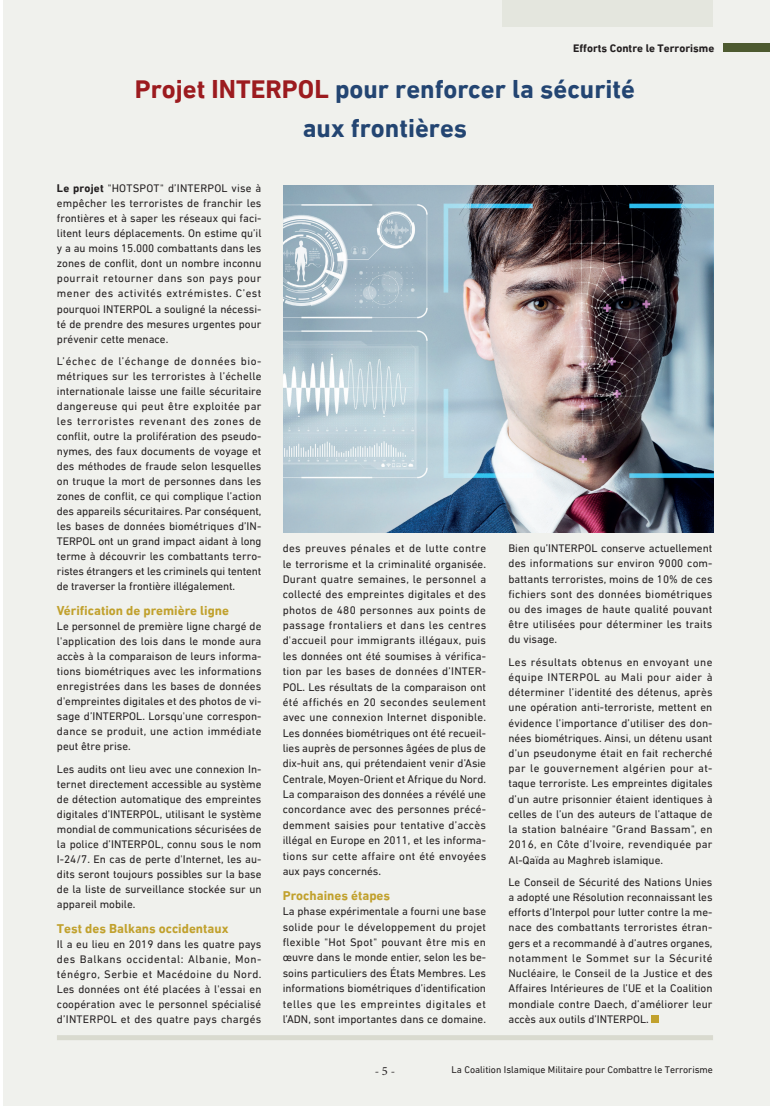
<style>
.page{position:relative;width:770px;height:1106px;background:#fff}
.page>*{position:absolute;margin:0;border:0;box-sizing:border-box;transform-origin:0 0}
.t1{font:700 26.25px/38.8px "DIN Next LT Arabic";color:#234572;text-align:center}
.t2{font:700 13.12px "DIN Next LT Arabic";color:#c1a12d}
.t3{font:12.5px "Minion Pro";color:#231f20}
.t4{font:11.25px/15px "DIN Next LT Arabic";color:#231f20;text-align:justify}
.t5{font:700 11.25px "DIN Next LT Arabic";color:#231f20}
.t6{font:9.88px "DIN Next LT Arabic";color:#231f20}
.s1{color:#9c1b1f}
.s2{font-weight:700}
</style>
<div class="page">
<div style="left:4px;top:0;width:765px;height:1106px;background:#f0f1ed"></div>
<div style="left:651px;top:1016px;width:7px;height:7px;background:#c1a12d"></div>
<img style="left:283px;top:185px;width:429px;height:347px">
<div style="left:502px;top:0;width:210px;height:27px;background:#e4e6de"></div>
<div style="left:57px;top:1035px;width:655px;height:5px;background:#d9dacf"></div>
<div style="left:722px;top:43px;width:47px;height:9px;background:#4d5a30"></div>
<p class="t5" style="left:573px;top:41px;width:143px">Efforts Contre le Terrorisme</p>
<h1 class="t1" style="left:135px;top:70px;width:501px"><span class="s1">Projet INTERPOL</span> pour renforcer la sécurité aux frontières</h1>
<p class="t4" style="left:57px;top:181px;width:206px"><span class="s2">Le projet</span> "HOTSPOT" d’INTERPOL vise à empêcher les terroristes de franchir les frontières et à saper les réseaux qui faci&shy;litent leurs déplacements. On estime qu’il y a au moins 15.000 combattants dans les zones de conflit, dont un nombre inconnu pourrait retourner dans son pays pour mener des activités extrémistes. C’est pourquoi INTERPOL a souligné la nécessi&shy;té de prendre des mesures urgentes pour prévenir cette menace.</p>
<p class="t4" style="left:57px;top:353px;width:206px">L’échec de l’échange de données bio&shy;métriques sur les terroristes à l’échelle internationale laisse une faille sécuritaire dangereuse qui peut être exploitée par les terroristes revenant des zones de conflit, outre la prolifération des pseudo&shy;nymes, des faux documents de voyage et des méthodes de fraude selon lesquelles on truque la mort de personnes dans les zones de conflit, ce qui complique l’action des appareils sécuritaires. Par conséquent, les bases de données biométriques d’IN-TERPOL ont un grand impact aidant à long terme à découvrir les combattants terro&shy;ristes étrangers et les criminels qui tentent de traverser la frontière illégalement.</p>
<p class="t2" style="left:57px;top:603px;width:174px">Vérification de première ligne</p>
<p class="t4" style="left:57px;top:619px;width:206px">Le personnel de première ligne chargé de l'application des lois dans le monde aura accès à la comparaison de leurs informa&shy;tions biométriques avec les informations enregistrées dans les bases de données d'empreintes digitales et des photos de vi&shy;sage d’INTERPOL. Lorsqu'une correspon&shy;dance se produit, une action immédiate peut être prise.</p>
<p class="t4" style="left:57px;top:761px;width:206px">Les audits ont lieu avec une connexion In&shy;ternet directement accessible au système de détection automatique des empreintes digitales d’INTERPOL, utilisant le système mondial de communications sécurisées de la police d’INTERPOL, connu sous le nom I-24/7. En cas de perte d'Internet, les au&shy;dits seront toujours possibles sur la base de la liste de surveillance stockée sur un appareil mobile.</p>
<p class="t2" style="left:57px;top:920px;width:173px">Test des Balkans occidentaux</p>
<p class="t4" style="left:57px;top:936px;width:206px">Il a eu lieu en 2019 dans les quatre pays des Balkans occidental: Albanie, Mon&shy;ténégro, Serbie et Macédoine du Nord.<br>Les données ont été placées à l'essai en coopération avec le personnel spécialisé d’INTERPOL et des quatre pays chargés</p>
<p class="t4" style="left:282px;top:541px;width:205px;line-height:15.4px">des preuves pénales et de lutte contre le terrorisme et la criminalité organisée.<br>Durant quatre semaines, le personnel a collecté des empreintes digitales et des photos de 480 personnes aux points de passage frontaliers et dans les centres d'accueil pour immigrants illégaux, puis les données ont été soumises à vérifica&shy;tion par les bases de données d’INTER-POL. Les résultats de la comparaison ont été affichés en 20 secondes seulement avec une connexion Internet disponible.<br>Les données biométriques ont été recueil&shy;lies auprès de personnes âgées de plus de dix-huit ans, qui prétendaient venir d’Asie Centrale, Moyen-Orient et Afrique du Nord.<br>La comparaison des données a révélé une concordance avec des personnes précé&shy;demment saisies pour tentative d’accès illégal en Europe en 2011, et les informa&shy;tions sur cette affaire ont été envoyées aux pays concernés.</p>
<p class="t2" style="left:282px;top:888px;width:109px">Prochaines étapes</p>
<p class="t4" style="left:282px;top:904px;width:205px;line-height:15.4px">La phase expérimentale a fourni une base solide pour le développement du projet flexible "Hot Spot" pouvant être mis en œuvre dans le monde entier, selon les be&shy;soins particuliers des États Membres. Les informations biométriques d’identification telles que les empreintes digitales et l’ADN, sont importantes dans ce domaine.</p>
<p class="t4" style="left:508px;top:541px;width:205px">Bien qu’INTERPOL conserve actuellement des informations sur environ 9000 com&shy;battants terroristes, moins de 10% de ces fichiers sont des données biométriques ou des images de haute qualité pouvant être utilisées pour déterminer les traits du visage.</p>
<p class="t4" style="left:508px;top:654px;width:205px">Les résultats obtenus en envoyant une équipe INTERPOL au Mali pour aider à déterminer l’identité des détenus, après une opération anti-terroriste, mettent en évidence l’importance d’utiliser des don&shy;nées biométriques. Ainsi, un détenu usant d’un pseudonyme était en fait recherché par le gouvernement algérien pour at&shy;taque terroriste. Les empreintes digitales d’un autre prisonnier étaient identiques à celles de l’un des auteurs de l’attaque de la station balnéaire "Grand Bassam", en 2016, en Côte d’Ivoire, revendiquée par Al-Qaïda au Maghreb islamique.</p>
<p class="t4" style="left:508px;top:874px;width:205px">Le Conseil de Sécurité des Nations Unies a adopté une Résolution reconnaissant les efforts d’Interpol pour lutter contre la me&shy;nace des combattants terroristes étran&shy;gers et a recommandé à d’autres organes, notamment le Sommet sur la Sécurité Nucléaire, le Conseil de la Justice et des Affaires Intérieures de l’UE et la Coalition mondiale contre Daech, d’améliorer leur accès aux outils d’INTERPOL.</p>
<p class="t3" style="left:374px;top:1063px;width:22px">-5 -</p>
<p class="t6" style="left:451px;top:1064px;width:263px">La Coalition Islamique Militaire pour Combattre le Terrorisme</p>
</div>
